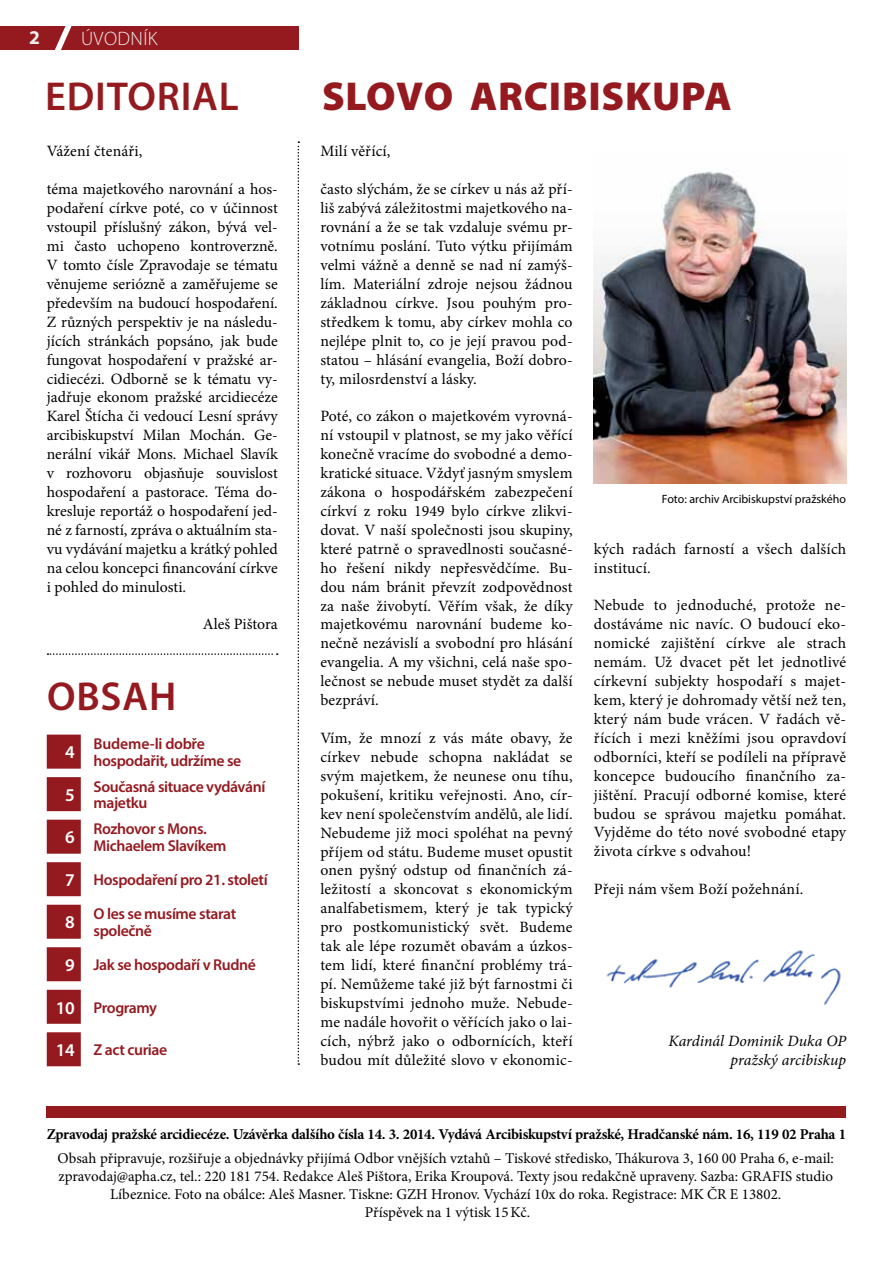
<style>
.page{position:relative;width:893px;height:1263px;background:#fff}
.page>*{position:absolute;margin:0;border:0;box-sizing:border-box;transform-origin:0 0}
.t1{font:900 40.5px "Myriad Pro";letter-spacing:.02em;color:#941a20}
.t2{font:600 40.5px "Myriad Pro";letter-spacing:.02em;color:#941a20}
.t3{font:300 19.5px "Myriad Pro";letter-spacing:.02em;color:#ededee}
.t4{font:700 19.5px "Myriad Pro";color:#ededee}
.t5{font:600 18px "Myriad Pro";color:#fff}
.t6{font:15.75px/18.9px "Minion Pro";letter-spacing:.01em;color:#000;text-align:justify}
.t7{font:600 15.75px/16.5px "Myriad Pro";letter-spacing:-.025em;color:#941a20}
.t8{font:italic 15.75px/18.9px "Minion Pro";color:#000;text-align:right}
.t9{font:15px/18px "Minion Pro";color:#000;text-align:center}
.t10{font:700 15px "Minion Pro";letter-spacing:-.02em;color:#000}
.t11{font:12px "Myriad Pro";color:#000}
.s1{font-size:18px;color:#fff}
</style>
<div class="page">
<img style="left:606px;top:950px;width:235px;height:55px">
<div style="left:47px;top:1106px;width:799px;height:11px;background:#941a20"></div>
<div style="left:0;top:26px;width:299px;height:24px;background:#941a20"></div>
<svg style="left:55px;top:26px;width:17px;height:24px"></svg>
<svg style="left:298px;top:141px;width:1px;height:924px"></svg>
<img style="left:594px;top:168px;width:252px;height:315px">
<svg style="left:48px;top:653px;width:230px;height:2px"></svg>
<svg style="left:47px;top:735px;width:34px;height:331px"></svg>
<p class="t4" style="left:29px;top:25px;width:12px">2</p>
<p class="t3" style="left:81px;top:27px;width:78px">ÚVODNÍK</p>
<h1 class="t2" style="left:45px;top:70px;width:195px">EDITORIAL</h1>
<h1 class="t1" style="left:322px;top:69px;width:411px">SLOVO ARCIBISKUPA</h1>
<p class="t6" style="left:320px;top:142px;width:72px">Milí věřící,</p>
<p class="t6" style="left:320px;top:180px;width:254px">často slýchám, že se církev u nás až pří&shy;liš zabývá záležitostmi majetkového na&shy;rovnání a že se tak vzdaluje svému pr&shy;votnímu poslání. Tuto výtku přijímám velmi vážně a denně se nad ní zamýš&shy;lím. Materiální zdroje nejsou žádnou základnou církve. Jsou pouhým pro&shy;středkem k tomu, aby církev mohla co nejlépe plnit to, co je její pravou pod&shy;statou – hlásání evangelia, Boží dobro&shy;ty, milosrdenství a lásky.</p>
<p class="t6" style="left:320px;top:407px;width:254px">Poté, co zákon o majetkovém vyrovná&shy;ní vstoupil v platnost, se my jako věřící konečně vracíme do svobodné a demo&shy;kratické situace. Vždyť jasným smyslem zákona o hospodářském zabezpečení církví z roku 1949 bylo církve zlikvi&shy;dovat. V naší společnosti jsou skupiny, které patrně o spravedlnosti současné&shy;ho řešení nikdy nepřesvědčíme. Bu&shy;dou nám bránit převzít zodpovědnost za naše živobytí. Věřím však, že díky majetkovému narovnání budeme ko&shy;nečně nezávislí a svobodní pro hlásání evangelia. A my všichni, celá naše spo&shy;lečnost se nebude muset stydět za další bezpráví.</p>
<p class="t6" style="left:320px;top:729px;width:254px">Vím, že mnozí z vás máte obavy, že církev nebude schopna nakládat se svým majetkem, že neunese onu tíhu, pokušení, kritiku veřejnosti. Ano, cír&shy;kev není společenstvím andělů, ale lidí.<br>Nebudeme již moci spoléhat na pevný příjem od státu. Budeme muset opustit onen pyšný odstup od finančních zá&shy;ležitostí a skoncovat s ekonomickým analfabetismem, který je tak typický pro postkomunistický svět. Budeme tak ale lépe rozumět obavám a úzkos&shy;tem lidí, které finanční problémy trá&shy;pí. Nemůžeme také již být farnostmi či biskupstvími jednoho muže. Nebude&shy;me nadále hovořit o věřících jako o lai&shy;cích, nýbrž jako o odbornících, kteří budou mít důležité slovo v ekonomic-</p>
<p class="t6" style="left:47px;top:142px;width:97px">Vážení čtenáři,</p>
<p class="t6" style="left:47px;top:180px;width:233px">téma majetkového narovnání a hos&shy;podaření církve poté, co v účinnost vstoupil příslušný zákon, bývá vel&shy;mi často uchopeno kontroverzně.<br>V tomto čísle Zpravodaje se tématu věnujeme seriózně a zaměřujeme se především na budoucí hospodaření.<br>Z různých perspektiv je na následu&shy;jících stránkách popsáno, jak bude fungovat hospodaření v pražské ar&shy;cidiecézi. Odborně se k tématu vy&shy;jadřuje ekonom pražské arcidiecéze Karel Štícha či vedoucí Lesní správy arcibiskupství Milan Mochán. Ge&shy;nerální vikář Mons. Michael Slavík v rozhovoru objasňuje souvislost hospodaření a pastorace. Téma do&shy;kresluje reportáž o hospodaření jed&shy;né z farností, zpráva o aktuálním sta&shy;vu vydávání majetku a krátký pohled na celou koncepci financování církve i pohled do minulosti.</p>
<p class="t6" style="left:203px;top:615px;width:76px">Aleš Pištora</p>
<p class="t11" style="left:662px;top:492px;width:186px">Foto: archiv Arcibiskupství pražského</p>
<p class="t6" style="left:594px;top:539px;width:254px">kých radách farností a všech dalších institucí.</p>
<p class="t6" style="left:594px;top:596px;width:254px">Nebude to jednoduché, protože ne&shy;dostáváme nic navíc. O budoucí eko&shy;nomické zajištění církve ale strach nemám. Už dvacet pět let jednotlivé církevní subjekty hospodaří s majet&shy;kem, který je dohromady větší než ten, který nám bude vrácen. V řadách vě&shy;řících i mezi kněžími jsou opravdoví odborníci, kteří se podíleli na přípravě koncepce budoucího finančního za&shy;jištění. Pracují odborné komise, které budou se správou majetku pomáhat.<br>Vyjděme do této nové svobodné etapy života církve s odvahou!</p>
<p class="t6" style="left:594px;top:880px;width:211px">Přeji nám všem Boží požehnání.</p>
<h1 class="t2" style="left:47px;top:670px;width:131px">OBSAH</h1>
<p class="t5" style="left:65px;top:740px;width:11px">4</p>
<p class="t7" style="left:94px;top:735px;width:149px">Budeme-li dobře hospodařit, udržíme se</p>
<p class="t5" style="left:65px;top:783px;width:11px">5</p>
<p class="t7" style="left:94px;top:778px;width:173px">Současná situace vydávání majetku</p>
<p class="t5" style="left:65px;top:826px;width:11px">6</p>
<p class="t7" style="left:94px;top:820px;width:134px">Rozhovor s Mons.<br>Michaelem Slavíkem</p>
<p class="t7" style="left:65px;top:871px;width:204px"><span class="s1">7</span> Hospodaření pro 21. století</p>
<p class="t5" style="left:65px;top:911px;width:11px">8</p>
<p class="t7" style="left:94px;top:905px;width:144px">O les se musíme starat společně</p>
<p class="t7" style="left:65px;top:956px;width:192px"><span class="s1">9</span> Jak se hospodaří v Rudné</p>
<p class="t7" style="left:56px;top:999px;width:103px"><span class="s1">10</span> Programy</p>
<p class="t7" style="left:56px;top:1041px;width:113px"><span class="s1">14</span> Z act curiae</p>
<p class="t8" style="left:669px;top:1031px;width:179px">Kardinál Dominik Duka OP pražský arcibiskup</p>
<p class="t10" style="left:47px;top:1124px;width:801px">Zpravodaj pražské arcidiecéze. Uzávěrka dalšího čísla 14. 3. 2014. Vydává Arcibiskupství pražské, Hradčanské nám. 16, 119 02 Praha 1</p>
<p class="t9" style="left:57px;top:1149px;width:778px">Obsah připravuje, rozšiřuje a objednávky přijímá Odbor vnějších vztahů – Tiskové středisko, Thákurova 3, 160 00 Praha 6, e-mail: zpravodaj@apha.cz, tel.: 220 181 754. Redakce Aleš Pištora, Erika Kroupová. Texty jsou redakčně upraveny. Sazba: GRAFIS studio Líbeznice. Foto na obálce: Aleš Masner. Tiskne: GZH Hronov. Vychází 10x do roka. Registrace: MK ČR E 13802.<br>Příspěvek na 1 výtisk 15Kč.</p>
</div>
